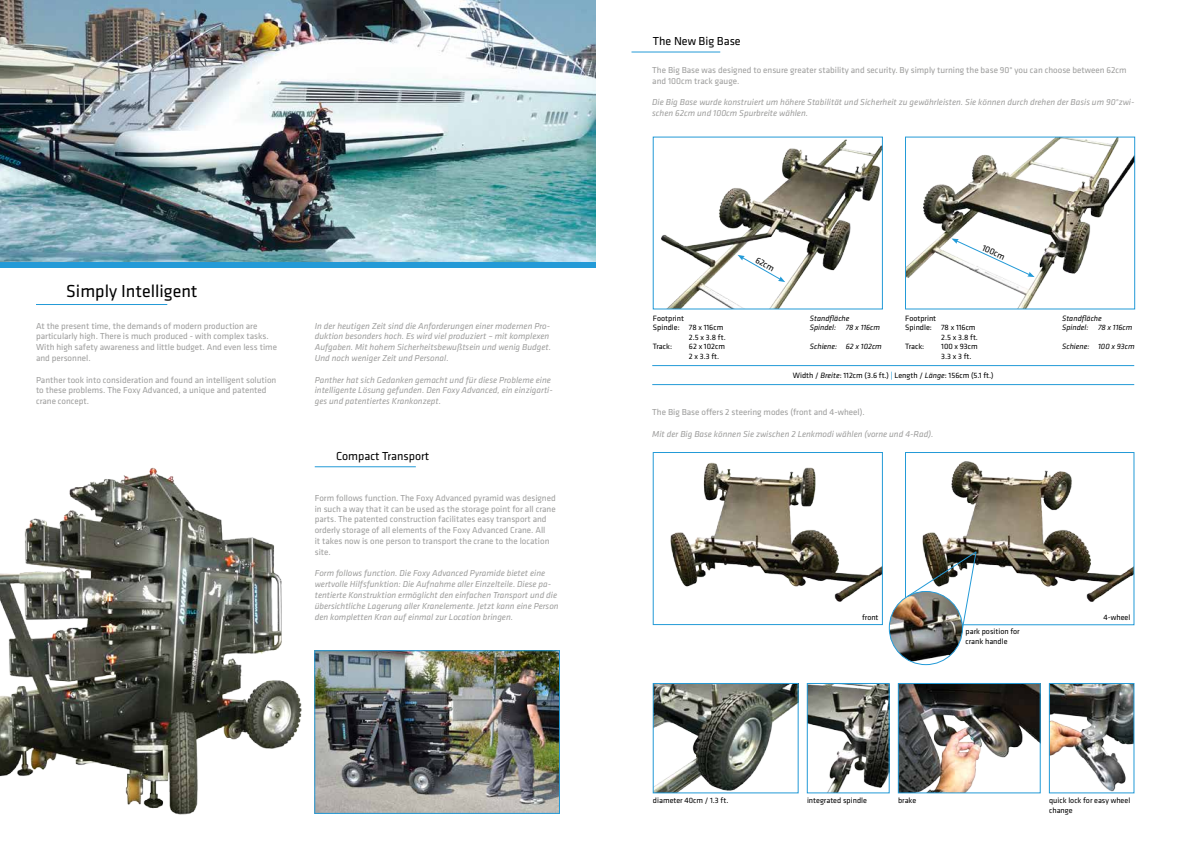
<style>
.page{position:relative;width:1191px;height:842px;background:#fff}
.page>*{position:absolute;margin:0;border:0;box-sizing:border-box;transform-origin:0 0}
.t1{font:18px "Klavika Basic";color:#000}
.t2{font:12px "Klavika Basic";color:#000}
.t3{font:italic 9px/10.8px "Klavika Basic";color:#9d9d9c}
.t4{font:9px/10.8px "Klavika Basic";color:#9d9d9c}
.t5{font:9px "Klavika Basic";color:#000}
.t6{font:8px/9.6px "Klavika Basic";color:#000}
.t7{font:italic 8px/9.6px "Klavika Basic";color:#000}
.s1{font-style:italic}
.s2{font-weight:500;color:#239ad7}
</style>
<div class="page">
<img style="left:0;top:0;width:595px;height:262px">
<hr style="left:36px;top:304px;width:131px;height:1px;background:#239ad7">
<div style="left:0;top:262px;width:595px;height:6px;background:#239ad7"></div>
<img style="left:0;top:466px;width:333px;height:349px">
<hr style="left:315px;top:466px;width:101px;height:1px;background:#239ad7">
<img style="left:316px;top:652px;width:242px;height:160px">
<div style="left:314px;top:650px;width:246px;height:164px;border:1px solid #239ad7"></div>
<hr style="left:631px;top:52px;width:89px;height:1px;background:#239ad7">
<img style="left:670px;top:462px;width:210px;height:140px">
<div style="left:653px;top:452px;width:229px;height:173px;border:1px solid #239ad7"></div>
<img style="left:922px;top:461px;width:210px;height:141px">
<div style="left:905px;top:452px;width:229px;height:173px;border:1px solid #239ad7"></div>
<img style="left:1051px;top:685px;width:81px;height:106px">
<div style="left:1049px;top:683px;width:85px;height:110px;border:1px solid #239ad7"></div>
<img style="left:900px;top:685px;width:138px;height:106px">
<div style="left:898px;top:683px;width:142px;height:110px;border:1px solid #239ad7"></div>
<img style="left:907px;top:139px;width:226px;height:168px">
<div style="left:905px;top:137px;width:230px;height:172px;border:1px solid #239ad7"></div>
<svg style="left:951px;top:239px;width:83px;height:38px"></svg>
<img style="left:661px;top:139px;width:219px;height:168px">
<svg style="left:737px;top:255px;width:48px;height:27px"></svg>
<hr style="left:652px;top:365px;width:482px;height:1px;background:#239ad7">
<hr style="left:652px;top:384px;width:482px;height:1px;background:#239ad7">
<img style="left:889px;top:591px;width:73px;height:74px;border-radius:37px">
<img style="left:907px;top:551px;width:69px;height:78px">
<img style="left:809px;top:685px;width:78px;height:106px">
<div style="left:807px;top:683px;width:82px;height:110px;border:1px solid #239ad7"></div>
<img style="left:655px;top:685px;width:141px;height:106px">
<div style="left:653px;top:683px;width:145px;height:110px;border:1px solid #239ad7"></div>
<h1 class="t1" style="left:66px;top:279px;width:133px">Simply Intelligent</h1>
<p class="t4" style="left:36px;top:320px;width:242px">At the present time, the demands of modern production are particularly high. There is much produced - with complex tasks.<br>With high safety awareness and little budget. And even less time and personnel.</p>
<p class="t4" style="left:36px;top:374px;width:242px">Panther took into consideration and found an intelligent solution to these problems. The Foxy Advanced, a unique and patented crane concept.</p>
<p class="t3" style="left:315px;top:320px;width:238px">In der heutigen Zeit sind die Anforderungen einer modernen Pro&shy;duktion besonders hoch. Es wird viel produziert – mit komplexen Aufgaben. Mit hohem Sicherheitsbewußtsein und wenig Budget.<br>Und noch weniger Zeit und Personal.</p>
<p class="t3" style="left:315px;top:374px;width:239px">Panther hat sich Gedanken gemacht und für diese Probleme eine intelligente Lösung gefunden. Den Foxy Advanced, ein einzigarti&shy;ges und patentiertes Krankonzept.</p>
<h2 class="t2" style="left:336px;top:448px;width:95px">Compact Transport</h2>
<p class="t4" style="left:315px;top:492px;width:242px">Form follows function. The Foxy Advanced pyramid was designed in such a way that it can be used as the storage point for all crane parts. The patented construction facilitates easy transport and orderly storage of all elements of the Foxy Advanced Crane. All<br>it takes now is one person to transport the crane to the location site.</p>
<p class="t3" style="left:315px;top:568px;width:245px">Form follows function. Die Foxy Advanced Pyramide bietet eine wertvolle Hilfsfunktion: Die Aufnahme aller Einzelteile. Diese pa&shy;tentierte Konstruktion ermöglicht den einfachen Transport und die übersichtliche Lagerung aller Kranelemente. Jetzt kann eine Person den kompletten Kran auf einmal zur Location bringen.</p>
<h2 class="t2" style="left:653px;top:33px;width:89px">The New Big Base</h2>
<p class="t4" style="left:652px;top:64px;width:476px">The Big Base was designed to ensure greater stability and security. By simply turning the base 90° you can choose between 62cm and 100cm track gauge.</p>
<p class="t3" style="left:652px;top:97px;width:484px">Die Big Base wurde konstruiert um höhere Stabilität und Sicherheit zu gewährleisten. Sie können durch drehen der Basis um 90°zwi&shy;schen 62cm und 100cm Spurbreite wählen.</p>
<p class="t6" style="left:653px;top:313px;width:32px">Footprint</p>
<p class="t6" style="left:653px;top:323px;width:72px">Spindle: 78 x 116cm</p>
<p class="t6" style="left:689px;top:332px;width:38px">2.5 x 3.8 ft.</p>
<p class="t6" style="left:653px;top:342px;width:21px">Track:</p>
<p class="t6" style="left:689px;top:342px;width:37px">62 x 102cm<br>2 x 3.3 ft.</p>
<p class="t5" style="left:759px;top:254px;width:22px;rotate:30deg">62cm</p>
<p class="t7" style="left:810px;top:313px;width:72px">Standfläche<br>Spindel: 78 x 116cm</p>
<p class="t7" style="left:810px;top:342px;width:73px">Schiene: 62 x 102cm</p>
<p class="t5" style="left:985px;top:242px;width:26px;rotate:25deg">100cm</p>
<p class="t6" style="left:905px;top:313px;width:32px">Footprint</p>
<p class="t6" style="left:905px;top:323px;width:72px">Spindle: 78 x 116cm</p>
<p class="t6" style="left:941px;top:332px;width:38px">2.5 x 3.8 ft.</p>
<p class="t6" style="left:905px;top:342px;width:21px">Track:</p>
<p class="t6" style="left:941px;top:342px;width:38px">100 x 93cm<br>3.3 x 3 ft.</p>
<p class="t6" style="left:793px;top:370px;width:202px">Width / <span class="s1">Breite</span>: 112cm (3.6 ft.) <span class="s2">|</span> Length / <span class="s1">Länge</span>: 156cm (5.1 ft.)</p>
<p class="t4" style="left:652px;top:407px;width:214px">The Big Base offers 2 steering modes (front and 4-wheel).</p>
<p class="t3" style="left:652px;top:428px;width:283px">Mit der Big Base können Sie zwischen 2 Lenkmodi wählen (vorne und 4-Rad).</p>
<p class="t7" style="left:1062px;top:313px;width:72px">Standfläche<br>Spindel: 78 x 116cm</p>
<p class="t7" style="left:1062px;top:342px;width:74px">Schiene: 100 x 93cm</p>
<p class="t6" style="left:862px;top:613px;width:18px">front</p>
<p class="t6" style="left:1103px;top:613px;width:28px">4-wheel</p>
<p class="t6" style="left:965px;top:626px;width:56px">park position for crank handle</p>
<p class="t6" style="left:653px;top:795px;width:77px">diameter 40cm / 1.3 ft.</p>
<p class="t6" style="left:807px;top:795px;width:61px">integrated spindle</p>
<p class="t6" style="left:898px;top:795px;width:20px">brake</p>
<p class="t6" style="left:1049px;top:795px;width:83px">quick lock for easy wheel change</p>
</div>
